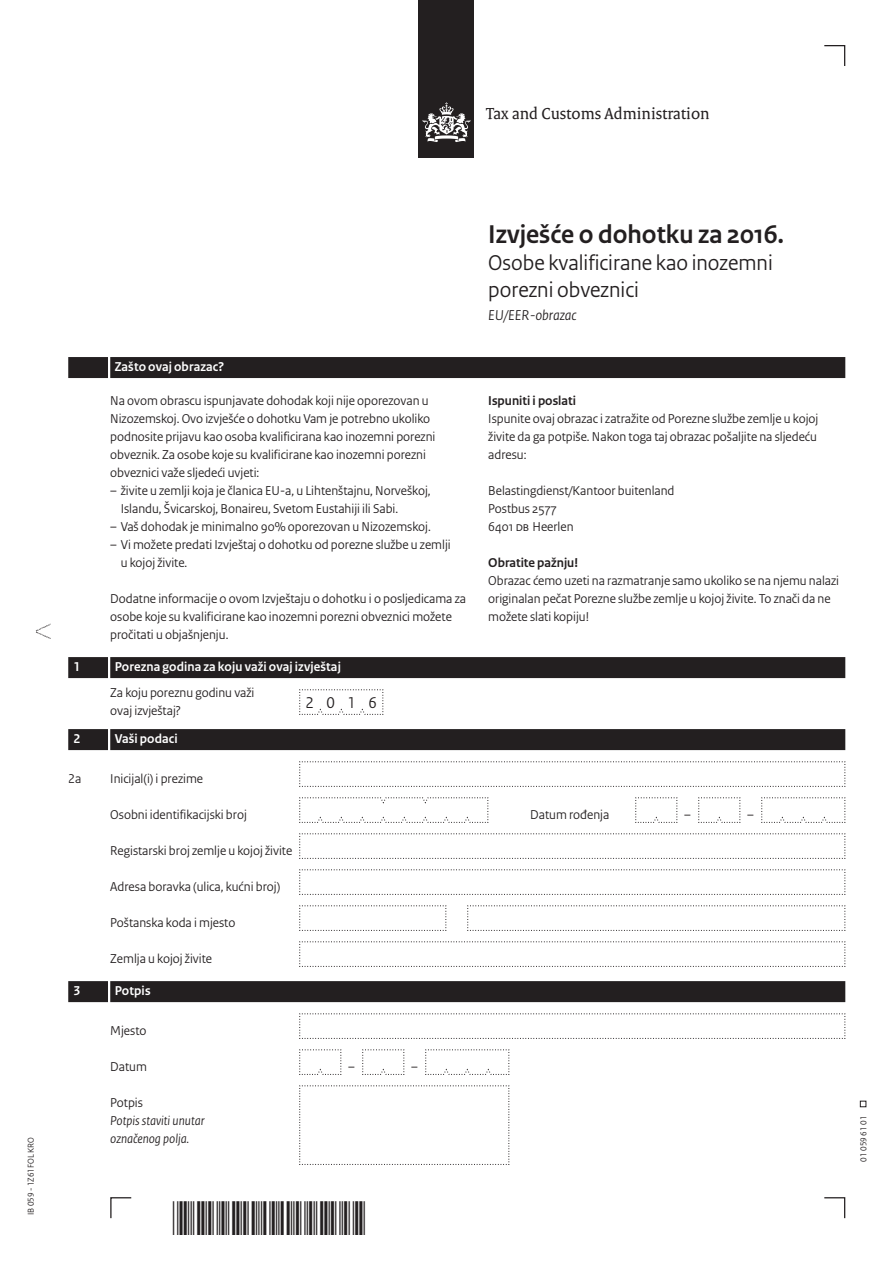
<style>
.page{position:relative;width:893px;height:1263px;background:#fff}
.page>*{position:absolute;margin:0;border:0;box-sizing:border-box;transform-origin:0 0}
.t1{font:700 27px "Rijksoverheid Sans Heading";color:#231f20}
.t2{font:22.5px/27px "Rijksoverheid Sans Heading";color:#231f20}
.t3{font:17.25px "Rijksoverheid Serif";color:#231f20}
.t4{font:16.5px "Rijksoverheid Sans Heading";color:#231f20}
.t5{font:italic 15px "Rijksoverheid Sans Heading";color:#231f20}
.t6{font:13.5px/18px "Rijksoverheid Sans Heading";color:#231f20}
.t7{font:700 13.5px "Rijksoverheid Sans Heading";letter-spacing:.01em;color:#fff}
.t8{font:italic 13.5px/18px "Rijksoverheid Sans Heading";color:#231f20}
.t9{font:700 13.5px "Rijksoverheid Sans Heading";color:#231f20}
.t10{font:9px "Rijksoverheid Sans Heading";color:#231f20}
</style>
<div class="page">
<div style="left:419px;top:0;width:55px;height:158px;background:#231f20"></div>
<svg style="left:423px;top:102px;width:47px;height:40px"></svg>
<svg style="left:824px;top:1197px;width:22px;height:22px"></svg>
<svg style="left:110px;top:1197px;width:22px;height:22px"></svg>
<svg style="left:824px;top:45px;width:22px;height:21px"></svg>
<svg style="left:860px;top:1101px;width:6px;height:6px"></svg>
<svg style="left:36px;top:624px;width:15px;height:15px"></svg>
<div style="left:110px;top:357px;width:735px;height:21px;background:#231f20"></div>
<div style="left:68px;top:357px;width:40px;height:21px;background:#231f20"></div>
<div style="left:110px;top:657px;width:735px;height:21px;background:#231f20"></div>
<div style="left:68px;top:657px;width:40px;height:21px;background:#231f20"></div>
<div style="left:110px;top:729px;width:735px;height:21px;background:#231f20"></div>
<div style="left:68px;top:729px;width:40px;height:21px;background:#231f20"></div>
<div style="left:110px;top:981px;width:735px;height:21px;background:#231f20"></div>
<div style="left:68px;top:981px;width:40px;height:21px;background:#231f20"></div>
<svg style="left:299px;top:689px;width:85px;height:26px"></svg>
<svg style="left:299px;top:761px;width:547px;height:26px"></svg>
<svg style="left:299px;top:797px;width:190px;height:26px"></svg>
<svg style="left:635px;top:797px;width:43px;height:26px"></svg>
<svg style="left:698px;top:797px;width:43px;height:26px"></svg>
<svg style="left:761px;top:797px;width:85px;height:26px"></svg>
<svg style="left:299px;top:833px;width:547px;height:26px"></svg>
<svg style="left:299px;top:869px;width:547px;height:26px"></svg>
<svg style="left:299px;top:905px;width:148px;height:26px"></svg>
<svg style="left:467px;top:905px;width:379px;height:26px"></svg>
<svg style="left:299px;top:941px;width:547px;height:26px"></svg>
<svg style="left:299px;top:1013px;width:547px;height:26px"></svg>
<svg style="left:299px;top:1049px;width:43px;height:26px"></svg>
<svg style="left:362px;top:1049px;width:43px;height:26px"></svg>
<svg style="left:425px;top:1049px;width:85px;height:26px"></svg>
<svg style="left:299px;top:1085px;width:211px;height:80px"></svg>
<p class="t3" style="left:486px;top:103px;width:225px">Tax and Customs Administration</p>
<p class="t10" style="left:26px;top:1215px;width:80px;rotate:-90deg">IB 059 - 1Z61FOL KRO</p>
<p class="t7" style="left:115px;top:359px;width:111px">Zašto ovaj obrazac?</p>
<p class="t6" style="left:110px;top:392px;width:327px">Na ovom obrascu ispunjavate dohodak koji nije oporezovan u Nizozemskoj. Ovo izvješće o dohotku Vam je potrebno ukoliko podnosite prijavu kao osoba kvalificirana kao inozemni porezni obveznik. Za osobe koje su kvalificirane kao inozemni porezni obveznici važe sljedeći uvjeti:</p>
<p class="t6" style="left:121px;top:482px;width:311px;text-indent:-11px">– živite u zemlji koja je članica EU-a, u Lihtenštajnu, Norveškoj,<br>Islandu, Švicarskoj, Bonaireu, Svetom Eustahiji ili Sabi.</p>
<p class="t6" style="left:110px;top:518px;width:322px">– Vaš dohodak je minimalno 90% oporezovan u Nizozemskoj.</p>
<p class="t6" style="left:121px;top:536px;width:331px;text-indent:-11px">– Vi možete predati Izvještaj o dohotku od porezne službe u zemlji u kojoj živite.</p>
<p class="t6" style="left:110px;top:590px;width:357px">Dodatne informacije o ovom Izvještaju o dohotku i o posljedicama za osobe koje su kvalificirane kao inozemni porezni obveznici možete pročitati u objašnjenju.</p>
<h1 class="t1" style="left:488px;top:219px;width:297px">Izvješće o dohotku za 2016.</h1>
<h2 class="t2" style="left:488px;top:249px;width:286px">Osobe kvalificirane kao inozemni porezni obveznici</h2>
<p class="t5" style="left:488px;top:306px;width:90px">EU/EER-obrazac</p>
<p class="t9" style="left:488px;top:393px;width:89px">Ispuniti i poslati</p>
<p class="t6" style="left:488px;top:410px;width:332px;text-align:justify">Ispunite ovaj obrazac i zatražite od Porezne službe zemlje u kojoj živite da ga potpiše. Nakon toga taj obrazac pošaljite na sljedeću adresu:</p>
<p class="t6" style="left:488px;top:482px;width:188px">Belastingdienst/Kantoor buitenland<br>Postbus 2577<br>6401 DB Heerlen</p>
<p class="t9" style="left:488px;top:555px;width:91px">Obratite pažnju!</p>
<p class="t6" style="left:488px;top:572px;width:352px">Obrazac ćemo uzeti na razmatranje samo ukoliko se na njemu nalazi originalan pečat Porezne službe zemlje u kojoj živite. To znači da ne možete slati kopiju!</p>
<p class="t7" style="left:74px;top:659px;width:8px">1</p>
<p class="t7" style="left:115px;top:659px;width:228px">Porezna godina za koju važi ovaj izvještaj</p>
<p class="t6" style="left:110px;top:684px;width:146px">Za koju poreznu godinu važi ovaj izvještaj?</p>
<p class="t7" style="left:74px;top:731px;width:8px">2</p>
<p class="t7" style="left:115px;top:731px;width:64px">Vaši podaci</p>
<p class="t6" style="left:68px;top:770px;width:15px">2a</p>
<p class="t6" style="left:110px;top:770px;width:94px">Inicijal(i) i prezime</p>
<p class="t6" style="left:110px;top:806px;width:138px">Osobni identifikacijski broj</p>
<p class="t6" style="left:530px;top:806px;width:81px">Datum rođenja</p>
<p class="t6" style="left:110px;top:842px;width:184px">Registarski broj zemlje u kojoj živite</p>
<p class="t6" style="left:110px;top:878px;width:172px">Adresa boravka (ulica, kućni broj)</p>
<p class="t6" style="left:110px;top:914px;width:127px">Poštanska koda i mjesto</p>
<p class="t6" style="left:110px;top:950px;width:103px">Zemlja u kojoj živite</p>
<p class="t7" style="left:74px;top:983px;width:8px">3</p>
<p class="t7" style="left:115px;top:983px;width:37px">Potpis</p>
<p class="t6" style="left:110px;top:1022px;width:38px">Mjesto</p>
<p class="t6" style="left:110px;top:1058px;width:38px">Datum</p>
<p class="t6" style="left:110px;top:1094px;width:34px">Potpis</p>
<p class="t8" style="left:110px;top:1112px;width:96px">Potpis staviti unutar označenog polja.</p>
<p class="t4" style="left:306px;top:693px;width:73px">2016</p>
<p class="t6" style="left:348px;top:1058px;width:8px">–</p>
<p class="t6" style="left:411px;top:1058px;width:8px">–</p>
<p class="t6" style="left:684px;top:806px;width:8px">–</p>
<p class="t6" style="left:747px;top:806px;width:8px">–</p>
<p class="t10" style="left:858px;top:1161px;width:47px;rotate:-90deg">01 059 61 01</p>
</div>
